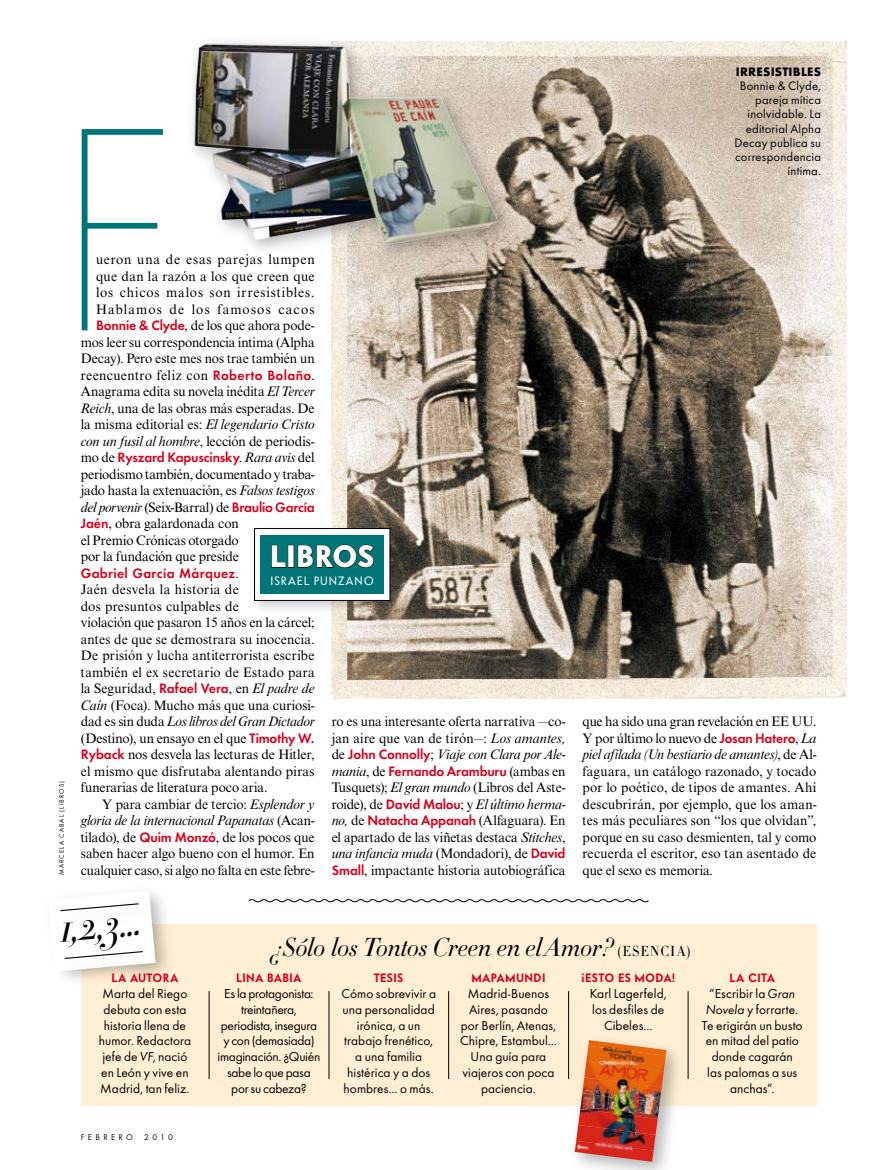
<style>
.page{position:relative;width:876px;height:1170px;background:#fff}
.page>*{position:absolute;margin:0;border:0;box-sizing:border-box;transform-origin:0 0}
.t1{font:200 285px "VF Sans";color:#007577}
.t2{font:43.95px "Didot HTF L42 Light Ital";color:#000}
.t3{font:700 30.75px "VF Sans";letter-spacing:-.02em;color:#fff}
.t4{font:25.5px "Didot HTF L16 Light Ital";letter-spacing:-.015em;color:#000}
.t5{font:14.1px/16.5px "VF Times";color:#000;text-align:justify}
.t6{font:14.1px "Futura Dem Bld";letter-spacing:-.01em;color:#d9001a}
.t7{font:14.1px "Futura Dem Bld";letter-spacing:.025em;color:#d9001a}
.t8{font:13.5px/15.8px "Futura";color:#000;text-align:center}
.t9{font:13.5px/15.8px "Futura";letter-spacing:-.02em;color:#000;text-align:center}
.t10{font:12.75px/14.2px "Futura";letter-spacing:.015em;color:#000;text-align:right}
.t11{font:12.75px "Futura Bld";letter-spacing:.02em;color:#000}
.t12{font:600 12px "VF Sans";letter-spacing:.02em;color:#d9001a}
.t13{font:12px "VF Sans";letter-spacing:.08em;color:#fff}
.t14{font:8.55px "Futura";letter-spacing:.4em;color:#000}
.t15{font:6.75px "Futura";letter-spacing:.15em;color:#000}
.s1{font-family:"Futura Dem Bld";color:#d9001a}
.s2{font-style:italic}
.s3{font-family:"VF Times";color:#000}
.s4{font-family:"VF Times";font-style:italic;color:#000}
.s5{font-family:"Futura Itl"}
.s6{font-family:"Didot HTF L11 Light";font-size:14.25px}
</style>
<div class="page">
<div style="left:81px;top:924px;width:735px;height:182px;background:#fff0d5"></div>
<div style="left:40px;top:883px;width:136px;height:106px;background:#000;opacity:.3"></div>
<img style="left:332px;top:41px;width:514px;height:657px">
<div style="left:182px;top:31px;width:335px;height:233px;background:#000;opacity:.3"></div>
<img style="left:182px;top:31px;width:330px;height:227px">
<div style="left:249px;top:521px;width:155px;height:95px;background:#000;opacity:.2"></div>
<div style="left:255px;top:528px;width:135px;height:72px;background:#fff"></div>
<div style="left:254px;top:528px;width:136px;height:72px;border:1px solid #000"></div>
<div style="left:261px;top:535px;width:123px;height:58px;background:#007577"></div>
<svg style="left:271px;top:545px;width:15px;height:23px"></svg>
<div style="left:288px;top:545px;width:6px;height:22px;border:1px solid #000"></div>
<svg style="left:297px;top:544px;width:77px;height:24px"></svg>
<svg style="left:248px;top:899px;width:401px;height:4px"></svg>
<div style="left:59px;top:943px;width:101px;height:36px;background:#000;opacity:.3"></div>
<svg style="left:48px;top:890px;width:107px;height:81px"></svg>
<div style="left:567px;top:1031px;width:121px;height:138px;background:#000;opacity:.3"></div>
<img style="left:591px;top:1039px;width:75px;height:3px">
<img style="left:591px;top:1042px;width:75px;height:16px">
<img style="left:591px;top:1058px;width:75px;height:16px">
<img style="left:591px;top:1074px;width:75px;height:16px">
<img style="left:575px;top:1090px;width:91px;height:15px">
<img style="left:575px;top:1105px;width:91px;height:16px">
<img style="left:575px;top:1121px;width:91px;height:16px">
<img style="left:575px;top:1137px;width:91px;height:24px">
<hr style="left:209px;top:991px;width:1px;height:87px;background:#000">
<hr style="left:329px;top:991px;width:1px;height:87px;background:#000">
<hr style="left:448px;top:991px;width:1px;height:87px;background:#000">
<div style="left:560px;top:986px;width:31px;height:109px;background:#000;opacity:.3"></div>
<hr style="left:568px;top:991px;width:1px;height:87px;background:#000">
<div style="left:680px;top:986px;width:30px;height:109px;background:#feefd4"></div>
<hr style="left:688px;top:991px;width:1px;height:87px;background:#000">
<p class="t15" style="left:57px;top:874px;width:95px;rotate:-90deg">marcela cabal (lib ros)</p>
<h1 class="t1" style="left:66px;top:74px;width:105px">F</h1>
<p class="t5" style="left:81px;top:251px;width:235px;text-align:right">ueron una de esas parejas lumpen que dan la razón a los que creen que los chicos malos son irresistibles.<br>Hablamos de los famosos cacos <span class="s1">Bonnie &amp; Clyde</span>, de los que ahora pode&shy;mos leer su correspondencia íntima (Alpha Decay). Pero este mes nos trae también un reencuentro feliz con <span class="s1">Roberto Bolaño</span>.<br>Anagrama edita su novela inédita <span class="s2">El Tercer Reich</span>, una de las obras más esperadas. De la misma editorial es: <span class="s2">El legendario Cristo con un fusil al hombre</span>, lección de periodis-</p>
<p class="t6" style="left:81px;top:448px;width:235px"><span class="s3">mo de</span> Ryszard Kapuscinsky<span class="s3">.</span> <span class="s4">Rara avis</span> <span class="s3">del</span></p>
<p class="t5" style="left:81px;top:465px;width:235px;text-align:left">periodismo también, documentado y traba&shy;jado hasta la extenuación, es <span class="s2">Falsos testigos del porvenir</span> (Seix-Barral) de <span class="s1">Braulio García Jaén</span>, obra galardonada con<br>el Premio Crónicas otorgado<br>por la fundación que preside</p>
<p class="t7" style="left:81px;top:563px;width:160px">Gabriel García Márquez<span class="s3">.</span></p>
<p class="t5" style="left:81px;top:581px;width:235px;text-align:left">Jaén desvela la historia de<br>dos presuntos culpables de<br>violación que pasaron 15 años en la cárcel; antes de que se demostrara su inocencia.<br>De prisión y lucha antiterrorista escribe también el ex secretario de Estado para la Seguridad, <span class="s1">Rafael Vera</span>, en <span class="s2">El padre de Caín</span> (Foca). Mucho más que una curiosi&shy;dad es sin duda <span class="s2">Los libros del Gran Dictador </span>(Destino), un ensayo en el que <span class="s1">Timothy W.<br>Ryback</span> nos desvela las lecturas de Hitler, el mismo que disfrutaba alentando piras funerarias de literatura poco aria.</p>
<p class="t5" style="left:81px;top:795px;width:235px;text-indent:21px">Y para cambiar de tercio: <span class="s2">Esplendor y gloria de la internacional Papanatas</span> (Acan&shy;tilado), de <span class="s1">Quim Monzó</span>, de los pocos que saben hacer algo bueno con el humor. En cualquier caso, si algo no falta en este febre-</p>
<h3 class="t3" style="left:270px;top:537px;width:107px">LIBROS</h3>
<p class="t13" style="left:270px;top:574px;width:105px">ISRAEL PUNZANO</p>
<p class="t5" style="left:332px;top:713px;width:235px">ro es una interesante oferta narrativa —co&shy;jan aire que van de tirón—: <span class="s2">Los amantes, </span>de <span class="s1">John Connolly</span>; <span class="s2">Viaje con Clara por Ale-</span></p>
<p class="t6" style="left:332px;top:761px;width:235px"><span class="s4">mania</span><span class="s3">, de</span> Fernando Aramburu <span class="s3">(ambas en</span></p>
<p class="t5" style="left:332px;top:779px;width:235px">Tusquets); <span class="s2">El gran mundo</span> (Libros del Aste&shy;roide), de <span class="s1">David Malou</span>; y <span class="s2">El último herma&shy;no,</span> de <span class="s1">Natacha Appanah</span> (Alfaguara). En el apartado de las viñetas destaca <span class="s2">Stitches</span>, <span class="s2">una infancia muda</span> (Mondadori), de <span class="s1">David Small</span>, impactante historia autobiográfica</p>
<p class="t11" style="left:736px;top:63px;width:87px">IRRESISTIBLES</p>
<p class="t10" style="left:734px;top:80px;width:88px">Bonnie &amp; Clyde, pareja mítica inolvidable. La editorial Alpha<br>Decay publica su correspondencia íntima.</p>
<p class="t5" style="left:583px;top:713px;width:235px">que ha sido una gran revelación en EE UU.<br>Y por último lo nuevo de <span class="s1">Josan Hatero</span>, <span class="s2">La piel afilada (Un bestiario de amantes)</span>, de Al&shy;faguara, un catálogo razonado, y tocado por lo poético, de tipos de amantes. Ahí descubrirán, por ejemplo, que los aman&shy;tes más peculiares son “los que olvidan”, porque en su caso desmienten, tal y como recuerda el escritor, eso tan asentado de que el sexo es memoria.</p>
<h2 class="t2" style="left:57px;top:899px;width:83px;rotate:-5deg">1,2,3...</h2>
<p class="t12" style="left:111px;top:970px;width:68px">LA AUTORA</p>
<p class="t8" style="left:99px;top:986px;width:94px">Marta del Riego debuta con esta historia llena de humor. Redactora jefe de <span class="s5">VF</span>, nació en León y vive en<br>Madrid, tan feliz.</p>
<p class="t14" style="left:81px;top:1131px;width:54px">feb rER O</p>
<p class="t14" style="left:144px;top:1131px;width:30px">2010</p>
<h3 class="t4" style="left:270px;top:931px;width:422px">¿Sólo los Tontos Creen en elAmor? <span class="s6">(ESE NCIA)</span></h3>
<p class="t12" style="left:236px;top:970px;width:67px">LINA BABIA</p>
<p class="t9" style="left:218px;top:986px;width:104px">Es la protagonista: treintañera, periodista, insegura y con (demasiada) imaginación. ¿Quién sabe lo que pasa por su cabeza?</p>
<p class="t12" style="left:374px;top:970px;width:31px">TESIS</p>
<p class="t8" style="left:341px;top:986px;width:96px">Cómo sobrevivir a una personalidad irónica, a un trabajo frenético, a una familia histérica y a dos hombres... o más.</p>
<p class="t12" style="left:472px;top:970px;width:75px">MAPAMUNDI</p>
<p class="t8" style="left:460px;top:986px;width:98px">Madrid-Buenos<br>Aires, pasando por Berlín, Atenas,<br>Chipre, Estambul...<br>Una guía para viajeros con poca paciencia.</p>
<p class="t12" style="left:581px;top:970px;width:96px">¡ESTO ES MODA!</p>
<p class="t8" style="left:590px;top:986px;width:78px">Karl Lagerfeld, los desfiles de<br>Cibeles...</p>
<p class="t12" style="left:729px;top:970px;width:47px">LA CITA</p>
<p class="t8" style="left:702px;top:986px;width:102px">“Escribir la <span class="s5">Gran<br>Novela</span> y forrarte.<br>Te erigirán un busto en mitad del patio donde cagarán<br>las palomas a sus anchas”.</p>
</div>
